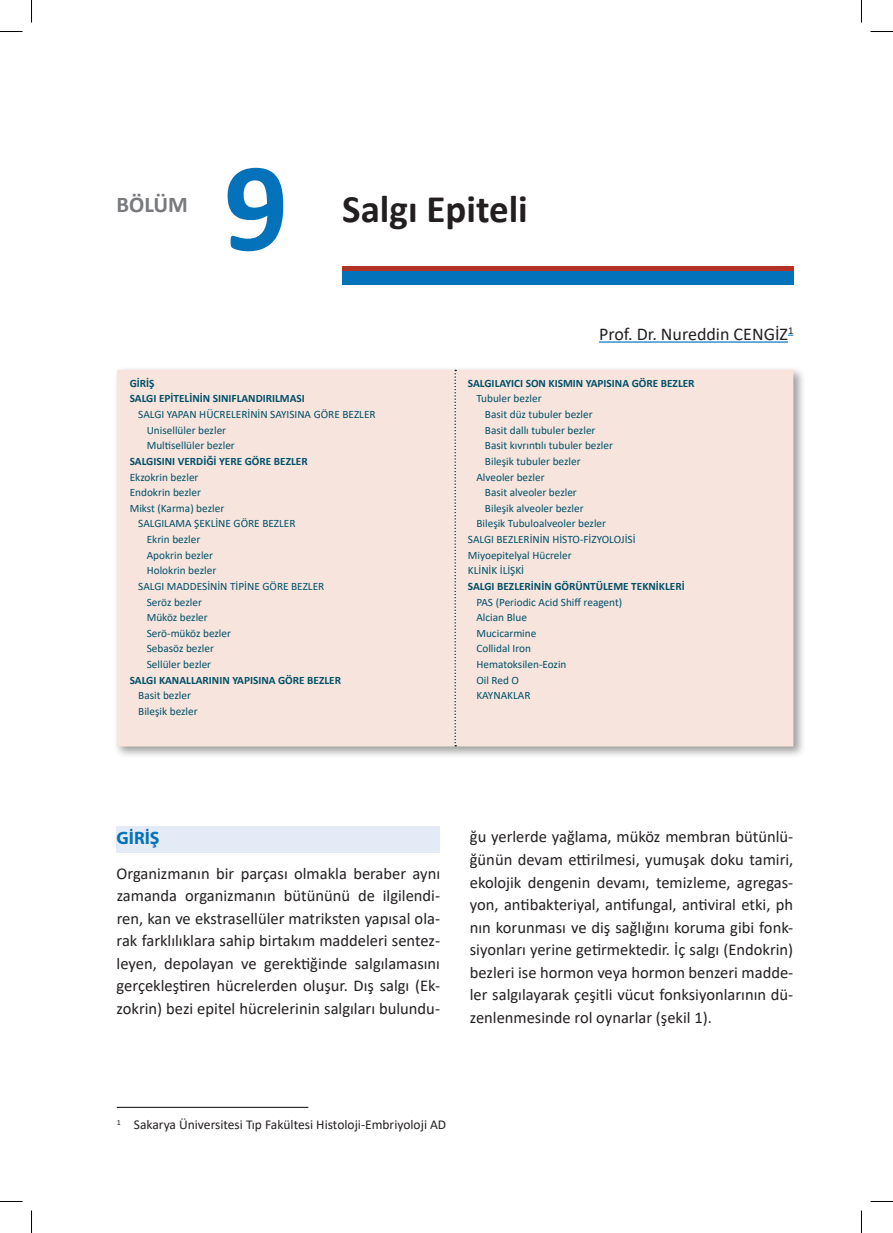
<style>
.page{position:relative;width:893px;height:1233px;background:#fff}
.page>*{position:absolute;margin:0;border:0;box-sizing:border-box;transform-origin:0 0}
.t1{font:700 127.5px "Calibri";color:#0372bb}
.t2{font:700 39px "Calibri";color:#231f20}
.t3{font:700 22.5px "Calibri";color:#787a7d}
.t4{font:18px "Calibri";color:#231f20}
.t5{font:700 18px "Myriad Pro";color:#0372bb}
.t6{font:16.5px/22.5px "Calibri";color:#231f20;text-align:justify}
.t7{font:13.5px "Calibri";color:#231f20}
.t8{font:11.25px/15.6px "Calibri";color:#005068}
.t9{font:700 11.25px/15.6px "Calibri";color:#005068}
</style>
<div class="page">
<div style="left:342px;top:270px;width:451px;height:14px;background:#0372bb"></div>
<hr style="left:342px;top:266px;width:451px;height:4px;background:#b23326">
<hr style="left:117px;top:1106px;width:191px;height:1px;background:#231f20">
<hr style="left:598px;top:341px;width:189px;height:1px;background:#0372bb">
<div style="left:113px;top:365px;width:692px;height:393px;background:#231f20;opacity:.44"></div>
<div style="left:117px;top:370px;width:676px;height:376px;background:#f6e4dd"></div>
<svg style="left:454px;top:370px;width:2px;height:376px"></svg>
<div style="left:117px;top:825px;width:323px;height:27px;background:#e4ebf6"></div>
<svg style="left:0;top:31px;width:22px;height:1px"></svg>
<svg style="left:870px;top:31px;width:22px;height:1px"></svg>
<svg style="left:0;top:1201px;width:22px;height:1px"></svg>
<svg style="left:870px;top:1201px;width:22px;height:1px"></svg>
<svg style="left:31px;top:0;width:1px;height:23px"></svg>
<svg style="left:31px;top:1210px;width:1px;height:22px"></svg>
<h3 class="t3" style="left:117px;top:188px;width:73px">BÖLÜM</h3>
<h1 class="t1" style="left:223px;top:117px;width:66px">9</h1>
<h2 class="t2" style="left:342px;top:182px;width:187px">Salgı Epiteli</h2>
<p class="t4" style="left:598px;top:321px;width:196px">Prof. Dr. Nureddin CENGİZ<sup>1</sup></p>
<p class="t9" style="left:130px;top:375px;width:176px">GİRİŞ<br>SALGI EPİTELİNİN SINIFLANDIRILMASI</p>
<p class="t8" style="left:147px;top:406px;width:230px;text-indent:-9px">SALGI YAPAN HÜCRELERİNİN SAYISINA GÖRE BEZLER<br>Unisellüler bezler<br>Multisellüler bezler</p>
<p class="t9" style="left:130px;top:453px;width:179px">SALGISINI VERDİĞİ YERE GÖRE BEZLER</p>
<p class="t8" style="left:130px;top:468px;width:70px">Ekzokrin bezler</p>
<p class="t8" style="left:130px;top:484px;width:73px">Endokrin bezler</p>
<p class="t8" style="left:130px;top:500px;width:96px">Mikst (Karma) bezler</p>
<p class="t8" style="left:138px;top:515px;width:159px">SALGILAMA ŞEKLİNE GÖRE BEZLER</p>
<p class="t8" style="left:147px;top:531px;width:55px">Ekrin bezler</p>
<p class="t8" style="left:147px;top:547px;width:68px">Apokrin bezler</p>
<p class="t8" style="left:147px;top:562px;width:71px">Holokrin bezler</p>
<p class="t8" style="left:138px;top:578px;width:187px">SALGI MADDESİNİN TİPİNE GÖRE BEZLER</p>
<p class="t8" style="left:147px;top:593px;width:57px">Seröz bezler</p>
<p class="t8" style="left:147px;top:609px;width:62px">Müköz bezler</p>
<p class="t8" style="left:147px;top:625px;width:86px">Serö-müköz bezler</p>
<p class="t8" style="left:147px;top:640px;width:69px">Sebasöz bezler</p>
<p class="t8" style="left:147px;top:656px;width:66px">Sellüler bezler</p>
<p class="t9" style="left:130px;top:672px;width:213px">SALGI KANALLARININ YAPISINA GÖRE BEZLER</p>
<p class="t8" style="left:138px;top:687px;width:61px">Basit bezler<br>Bileşik bezler</p>
<p class="t9" style="left:467px;top:375px;width:228px">SALGILAYICI SON KISMIN YAPISINA GÖRE BEZLER</p>
<p class="t8" style="left:476px;top:390px;width:67px">Tubuler bezler</p>
<p class="t8" style="left:484px;top:406px;width:109px">Basit düz tubuler bezler</p>
<p class="t8" style="left:484px;top:422px;width:112px">Basit dallı tubuler bezler</p>
<p class="t8" style="left:484px;top:437px;width:129px">Basit kıvrıntılı tubuler bezler</p>
<p class="t8" style="left:484px;top:453px;width:97px">Bileşik tubuler bezler</p>
<p class="t8" style="left:476px;top:468px;width:70px">Alveoler bezler</p>
<p class="t8" style="left:484px;top:484px;width:93px">Basit alveoler bezler</p>
<p class="t8" style="left:484px;top:500px;width:100px">Bileşik alveoler bezler</p>
<p class="t8" style="left:476px;top:515px;width:131px">Bileşik Tubuloalveoler bezler</p>
<p class="t8" style="left:467px;top:531px;width:169px">SALGI BEZLERİNİN HİSTO-FİZYOLOJİSİ</p>
<p class="t8" style="left:467px;top:547px;width:105px">Miyoepitelyal Hücreler</p>
<p class="t8" style="left:467px;top:562px;width:58px">KLİNİK İLİŞKİ</p>
<p class="t9" style="left:467px;top:578px;width:218px">SALGI BEZLERİNİN GÖRÜNTÜLEME TEKNİKLERİ</p>
<p class="t8" style="left:476px;top:593px;width:147px">PAS (Periodic Acid Shiff reagent)<br>Alcian Blue<br>Mucicarmine<br>Collidal Iron<br>Hematoksilen-Eozin<br>Oil Red O<br>KAYNAKLAR</p>
<p class="t5" style="left:117px;top:827px;width:44px">GİRİŞ</p>
<p class="t6" style="left:117px;top:861px;width:325px">Organizmanın bir parçası olmakla beraber aynı zamanda organizmanın bütününü de ilgilendi&shy;ren, kan ve ekstrasellüler matriksten yapısal ola&shy;rak farklılıklara sahip birtakım maddeleri sentez&shy;leyen, depolayan ve gerektiğinde salgılamasını gerçekleştiren hücrelerden oluşur. Dış salgı (Ek&shy;zokrin) bezi epitel hücrelerinin salgıları bulundu-</p>
<p class="t6" style="left:469px;top:825px;width:325px">ğu yerlerde yağlama, müköz membran bütünlü&shy;ğünün devam ettirilmesi, yumuşak doku tamiri, ekolojik dengenin devamı, temizleme, agregas&shy;yon, antibakteriyal, antifungal, antiviral etki, ph nın korunması ve diş sağlığını koruma gibi fonk&shy;siyonları yerine getirmektedir. İç salgı (Endokrin) bezleri ise hormon veya hormon benzeri madde&shy;ler salgılayarak çeşitli vücut fonksiyonlarının dü&shy;zenlenmesinde rol oynarlar (şekil 1).</p>
<p class="t7" style="left:117px;top:1115px;width:331px"><sup>1</sup> Sakarya Üniversitesi Tıp Fakültesi Histoloji-Embriyoloji AD</p>
</div>
